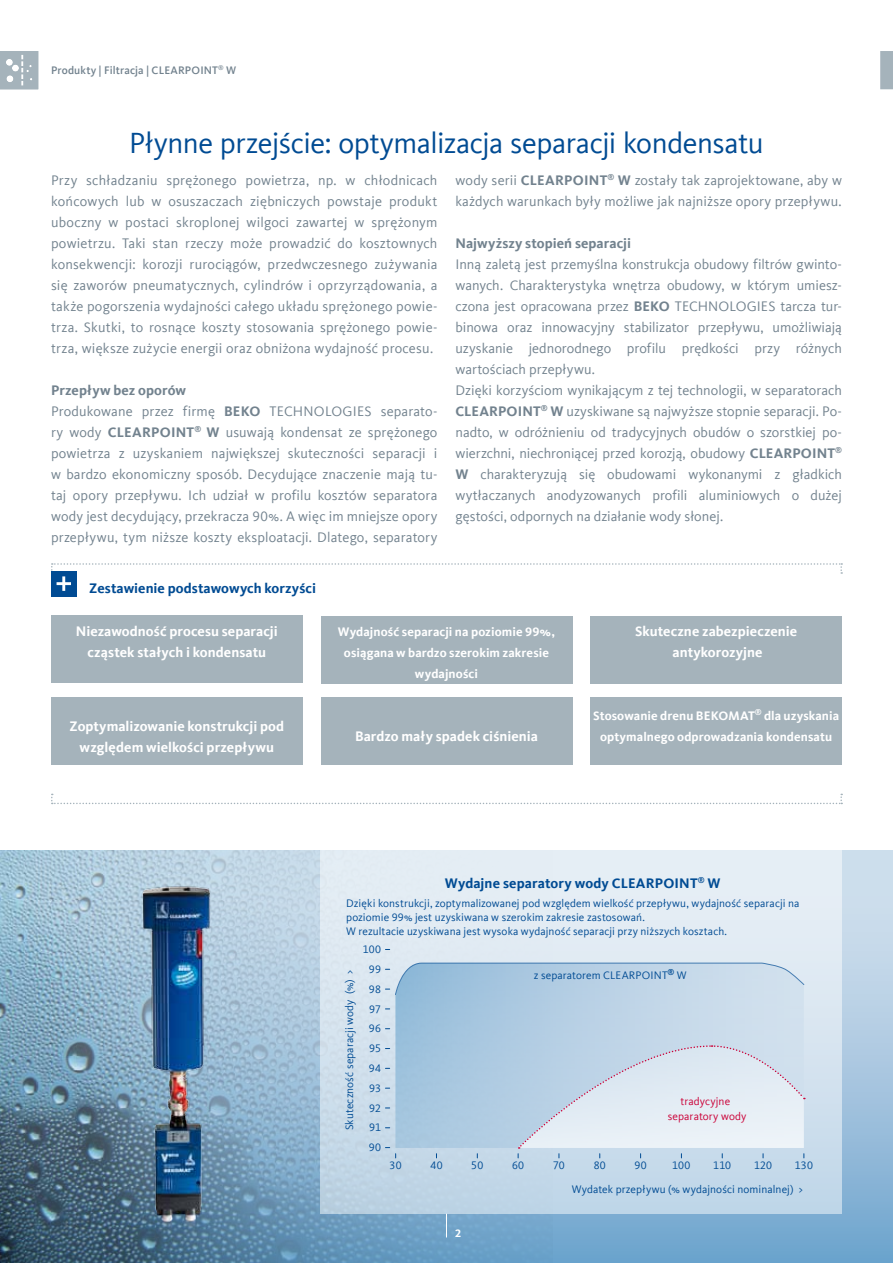
<style>
.page{position:relative;width:893px;height:1263px;background:#fff}
.page>*{position:absolute;margin:0;border:0;box-sizing:border-box;transform-origin:0 0}
.t1{font:30px "Kievit Offc Pro";letter-spacing:-.015em;color:#004b93}
.t2{font:14.25px/21px "Kievit Offc Pro";letter-spacing:.005em;color:#72828e}
.t3{font:700 14.25px/21px "Kievit Offc Pro";letter-spacing:.005em;color:#fff;text-align:center}
.t4{font:700 14.25px "Kievit Offc Pro";letter-spacing:.005em;color:#004b93}
.t5{font:700 14.25px "Kievit Offc Pro";letter-spacing:.005em;color:#72828e}
.t6{font:700 12.75px/21px "Kievit Offc Pro";letter-spacing:.005em;color:#fff;text-align:center}
.t7{font:11.25px/14.2px "Kievit Offc Pro";letter-spacing:.01em;color:#004b93}
.t8{font:500 11.25px "Kievit Offc Pro";letter-spacing:.01em;color:#72828e}
.t9{font:11.25px/14.2px "Kievit Offc Pro";letter-spacing:.01em;color:#cb0037;text-align:center}
.t10{font:700 11.25px "Kievit Offc Pro";color:#fff}
.s1{font-weight:700}
</style>
<div class="page">
<div style="left:0;top:850px;width:893px;height:413px;background:linear-gradient(to bottom,#dce6f1,#75a7cf)"></div>
<img style="left:0;top:850px;width:553px;height:413px">
<svg style="left:880px;top:51px;width:13px;height:38px"></svg>
<svg style="left:0;top:51px;width:38px;height:38px"></svg>
<svg style="left:51px;top:794px;width:791px;height:10px"></svg>
<div style="left:51px;top:615px;width:252px;height:68px;background:#a5b3bb"></div>
<div style="left:321px;top:616px;width:251px;height:68px;background:#a5b3bb"></div>
<div style="left:590px;top:616px;width:252px;height:68px;background:#a5b3bb"></div>
<div style="left:51px;top:697px;width:252px;height:67px;background:#a5b3bb"></div>
<div style="left:321px;top:697px;width:251px;height:67px;background:#a5b3bb"></div>
<div style="left:590px;top:697px;width:252px;height:67px;background:#a5b3bb"></div>
<img style="left:51px;top:867px;width:252px;height:396px">
<div style="left:321px;top:850px;width:521px;height:364px;background:linear-gradient(to bottom,#eaf1f6,#bfd4e6)"></div>
<svg style="left:395px;top:995px;width:409px;height:153px;background:#b2cde3"></svg>
<div style="left:51px;top:571px;width:26px;height:25px;background:#004b93"></div>
<svg style="left:51px;top:563px;width:791px;height:28px"></svg>
<svg style="left:518px;top:1044px;width:287px;height:114px;background:#d6e2ee"></svg>
<svg style="left:385px;top:962px;width:420px;height:33px;background:#b4cee3"></svg>
<svg style="left:446px;top:1214px;width:1px;height:23px"></svg>
<p class="t8" style="left:51px;top:63px;width:187px">Produkty | Filtracja | CLEARPOINT<sup>®</sup> W</p>
<h1 class="t1" style="left:129px;top:125px;width:636px">Płynne przejście: optymalizacja separacji kondensatu</h1>
<p class="t2" style="left:51px;top:169px;width:388px;text-align:justify">Przy schładzaniu sprężonego powietrza, np. w chłodnicach końcowych lub w osuszaczach ziębniczych powstaje produkt uboczny w postaci skroplonej wilgoci zawartej w sprężonym powietrzu. Taki stan rzeczy może prowadzić do kosztownych konsekwencji: korozji rurociągów, przedwczesnego zużywania się zaworów pneumatycznych, cylindrów i oprzyrządowania, a także pogorszenia wydajności całego układu sprężonego powie&shy;trza. Skutki, to rosnące koszty stosowania sprężonego powie&shy;trza, większe zużycie energii oraz obniżona wydajność procesu.</p>
<p class="t2" style="left:51px;top:379px;width:388px"><span class="s1">Przepływ bez oporów<br></span>Produkowane przez firmę <span class="s1">BEKO</span> TECHNOLOGIES separato&shy;ry wody <span class="s1">CLEARPOINT</span><sup>®</sup> <span class="s1">W</span> usuwają kondensat ze sprężonego powietrza z uzyskaniem największej skuteczności separacji i w bardzo ekonomiczny sposób. Decydujące znaczenie mają tu&shy;taj opory przepływu. Ich udział w profilu kosztów separatora wody jest decydujący, przekracza 90%. A więc im mniejsze opory przepływu, tym niższe koszty eksploatacji. Dlatego, separatory</p>
<p class="t2" style="left:455px;top:169px;width:388px">wody serii <span class="s1">CLEARPOINT</span><sup>®</sup> <span class="s1">W</span> zostały tak zaprojektowane, aby w każdych warunkach były możliwe jak najniższe opory przepływu.</p>
<p class="t5" style="left:455px;top:234px;width:177px">Najwyższy stopień separacji</p>
<p class="t2" style="left:455px;top:253px;width:388px">Inną zaletą jest przemyślna konstrukcja obudowy filtrów gwinto&shy;wanych. Charakterystyka wnętrza obudowy, w którym umiesz&shy;czona jest opracowana przez <span class="s1">BEKO</span> TECHNOLOGIES tarcza tur&shy;binowa oraz innowacyjny stabilizator przepływu, umożliwiają uzyskanie jednorodnego profilu prędkości przy różnych wartościach przepływu.<br>Dzięki korzyściom wynikającym z tej technologii, w separatorach <span class="s1">CLEARPOINT</span><sup>®</sup> <span class="s1">W</span> uzyskiwane są najwyższe stopnie separacji. Po&shy;nadto, w odróżnieniu od tradycyjnych obudów o szorstkiej po&shy;wierzchni, niechroniącej przed korozją, obudowy <span class="s1">CLEARPOINT</span><sup>® </sup><span class="s1">W</span> charakteryzują się obudowami wykonanymi z gładkich wytłaczanych anodyzowanych profili aluminiowych o dużej gęstości, odpornych na działanie wody słonej.</p>
<p class="t4" style="left:89px;top:580px;width:228px">Zestawienie podstawowych korzyści</p>
<p class="t3" style="left:76px;top:621px;width:203px">Niezawodność procesu separacji cząstek stałych i kondensatu</p>
<p class="t3" style="left:70px;top:715px;width:216px">Zoptymalizowanie konstrukcji pod względem wielkości przepływu</p>
<p class="t6" style="left:338px;top:621px;width:219px">Wydajność separacji na poziomie 99%, osiągana w bardzo szerokim zakresie wydajności</p>
<p class="t3" style="left:355px;top:726px;width:184px">Bardzo mały spadek ciśnienia</p>
<p class="t3" style="left:635px;top:621px;width:164px">Skuteczne zabezpieczenie antykorozyjne</p>
<p class="t6" style="left:593px;top:705px;width:247px">Stosowanie drenu BEKOMAT<sup>®</sup> dla uzyskania optymalnego odprowadzania kondensatu</p>
<p class="t4" style="left:445px;top:875px;width:277px">Wydajne separatory wody CLEARPOINT<sup>®</sup> W</p>
<p class="t7" style="left:346px;top:896px;width:455px">Dzięki konstrukcji, zoptymalizowanej pod względem wielkość przepływu, wydajność separacji na poziomie 99% jest uzyskiwana w szerokim zakresie zastosowań.<br>W rezultacie uzyskiwana jest wysoka wydajność separacji przy niższych kosztach.</p>
<p class="t7" style="left:363px;top:942px;width:20px">100</p>
<p class="t7" style="left:342px;top:1130px;width:162px;rotate:-90deg">Skuteczność separacji wody (%) &gt;</p>
<p class="t7" style="left:369px;top:962px;width:14px">99</p>
<p class="t7" style="left:369px;top:982px;width:14px">98</p>
<p class="t7" style="left:369px;top:1001px;width:13px">97</p>
<p class="t7" style="left:369px;top:1021px;width:14px">96</p>
<p class="t7" style="left:369px;top:1041px;width:13px">95</p>
<p class="t7" style="left:369px;top:1061px;width:14px">94</p>
<p class="t7" style="left:369px;top:1081px;width:13px">93</p>
<p class="t7" style="left:369px;top:1100px;width:13px">92</p>
<p class="t7" style="left:369px;top:1120px;width:13px">91</p>
<p class="t7" style="left:369px;top:1140px;width:14px">90</p>
<p class="t7" style="left:534px;top:968px;width:154px">z separatorem CLEARPOINT<sup>®</sup> W</p>
<p class="t9" style="left:668px;top:1094px;width:80px">tradycyjne separatory wody</p>
<p class="t7" style="left:390px;top:1158px;width:14px">30</p>
<p class="t7" style="left:430px;top:1158px;width:14px">40</p>
<p class="t7" style="left:471px;top:1158px;width:13px">50</p>
<p class="t7" style="left:512px;top:1158px;width:14px">60</p>
<p class="t7" style="left:553px;top:1158px;width:13px">70</p>
<p class="t7" style="left:594px;top:1158px;width:14px">80</p>
<p class="t7" style="left:634px;top:1158px;width:14px">90</p>
<p class="t7" style="left:672px;top:1158px;width:20px">100</p>
<p class="t7" style="left:713px;top:1158px;width:19px">110</p>
<p class="t7" style="left:754px;top:1158px;width:20px">120</p>
<p class="t7" style="left:795px;top:1158px;width:20px">130</p>
<p class="t7" style="left:572px;top:1182px;width:233px">Wydatek przepływu (% wydajności nominalnej) &gt;</p>
<p class="t10" style="left:455px;top:1227px;width:8px">2</p>
</div>
